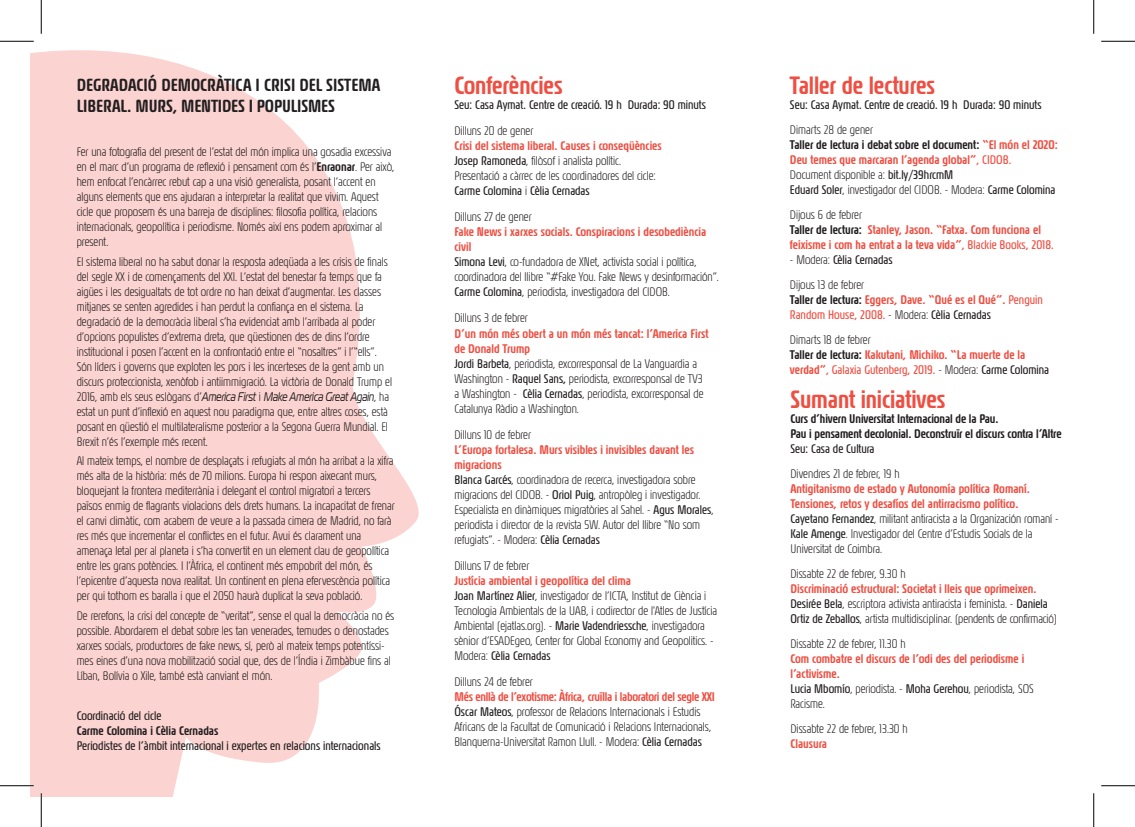
<style>
.page{position:relative;width:1135px;height:827px;background:#fff}
.page>*{position:absolute;margin:0;border:0;box-sizing:border-box;transform-origin:0 0}
.t1{font:500 25px "Magistral Extra Cond";letter-spacing:-.005em;color:#ef4f42}
.t2{font:500 17.5px/21px "Magistral Extra Cond";color:#231f20}
.t3{font:300 12.5px/15px "Magistral Extra Cond";color:#231f20}
.t4{font:500 12.5px/15px "Magistral Extra Cond";color:#ef4f42}
.t5{font:12.5px "Magistral Extra Cond";color:#231f20}
.t6{font:500 12.5px/15px "Magistral Extra Cond";letter-spacing:-.01em;color:#231f20}
.t7{font:italic 12.5px "Magistral";color:#231f20;scale:.75 1}
.s1{font-weight:500}
.s2{font-family:"Magistral Extra Cond";font-weight:300;font-style:normal}
.s3{font-weight:500;color:#ef4f42}
.s4{font-weight:400}
.s5{font-weight:400;color:#ef4f42}
.s6{font-weight:300;color:#231f20}
.s7{color:#231f20}
.s8{font-weight:400;color:#231f20}
</style>
<div class="page">
<svg style="left:31px;top:50px;width:388px;height:746px;fill:#fbd3d0"></svg>
<hr style="left:40px;top:793px;width:2px;height:34px;background:#fff">
<hr style="left:0;top:41px;width:34px;height:1px;background:#000">
<hr style="left:1101px;top:41px;width:34px;height:1px;background:#000">
<hr style="left:0;top:785px;width:34px;height:1px;background:#000">
<hr style="left:1101px;top:785px;width:34px;height:1px;background:#000">
<hr style="left:41px;top:0;width:1px;height:34px;background:#000">
<hr style="left:41px;top:793px;width:1px;height:34px;background:#000">
<hr style="left:1093px;top:0;width:1px;height:34px;background:#000">
<hr style="left:1093px;top:793px;width:1px;height:34px;background:#000">
<h2 class="t2" style="left:77px;top:74px;width:305px">DEGRADACIÓ DEMOCRÀTICA I CRISI DEL SISTEMA<br>LIBERAL. MURS, MENTIDES I POPULISMES</h2>
<p class="t3" style="left:77px;top:144px;width:319px">Fer una fotografia del present de l’estat del món implica una gosadia excessiva en el marc d’un programa de reflexió i pensament com és l’<span class="s1">Enraonar</span>. Per això, hem enfocat l’encàrrec rebut cap a una visió generalista, posant l’accent en alguns elements que ens ajudaran a interpretar la realitat que vivim. Aquest cicle que proposem és una barreja de disciplines: filosofia política, relacions internacionals, geopolítica i periodisme. Només així ens podem aproximar al present.</p>
<p class="t3" style="left:77px;top:254px;width:317px">El sistema liberal no ha sabut donar la resposta adeqüada a les crisis de finals del segle XX i de començaments del XXI. L’estat del benestar fa temps que fa aigües i les desigualtats de tot ordre no han deixat d’augmentar. Les classes mitjanes se senten agredides i han perdut la confiança en el sistema. La degradació de la democràcia liberal s’ha evidenciat amb l’arribada al poder d’opcions populistes d’extrema dreta, que qüestionen des de dins l’ordre institucional i posen l’accent en la confrontació entre el “nosaltres” i l’“ells”.<br>Són líders i governs que exploten les pors i les incerteses de la gent amb un discurs proteccionista, xenòfob i antiimmigració. La victòria de Donald Trump el</p>
<p class="t7" style="left:77px;top:389px;width:418px"><span class="s2">2016, amb els seus eslògans d’</span>America First <span class="s2">i</span> Make America Great Again<span class="s2">, ha</span></p>
<p class="t3" style="left:77px;top:404px;width:313px;text-align:justify">estat un punt d’inflexió en aquest nou paradigma que, entre altres coses, està posant en qüestió el multilateralisme posterior a la Segona Guerra Mundial. El Brexit n’és l’exemple més recent.</p>
<p class="t3" style="left:77px;top:453px;width:319px">Al mateix temps, el nombre de desplaçats i refugiats al món ha arribat a la xifra més alta de la història: més de 70 milions. Europa hi respon aixecant murs, bloquejant la frontera mediterrània i delegant el control migratori a tercers països enmig de flagrants violacions dels drets humans. La incapacitat de frenar el canvi climàtic, com acabem de veure a la passada cimera de Madrid, no farà res més que incrementar el conflictes en el futur. Avui és clarament una amenaça letal per al planeta i s’ha convertit en un element clau de geopolítica entre les grans potències. I l’Àfrica, el continent més empobrit del món, és l’epicentre d’aquesta nova realitat. Un continent en plena efervescència política per qui tothom es baralla i que el 2050 haurà duplicat la seva població.</p>
<p class="t3" style="left:77px;top:608px;width:319px">De rerefons, la crisi del concepte de “veritat”, sense el qual la democràcia no és possible. Abordarem el debat sobre les tan venerades, temudes o denostades xarxes socials, productores de fake news, sí, però al mateix temps potentíssi&shy;mes eines d’una nova mobilització social que, des de l’Índia i Zimbàbue fins al Líban, Bolívia o Xile, també està canviant el món.</p>
<p class="t5" style="left:77px;top:708px;width:86px">Coordinació del cicle</p>
<p class="t6" style="left:77px;top:723px;width:143px">Carme Colomina i Cèlia Cernadas</p>
<p class="t5" style="left:77px;top:738px;width:305px">Periodistes de l’àmbit internacional i expertes en relacions internacionals</p>
<h1 class="t1" style="left:454px;top:70px;width:110px">Conferències</h1>
<p class="t5" style="left:454px;top:97px;width:253px">Seu: Casa Aymat. Centre de creació. 19 h Durada: 90 minuts</p>
<p class="t3" style="left:454px;top:123px;width:80px">Dilluns 20 de gener</p>
<p class="t3" style="left:454px;top:138px;width:209px"><span class="s3">Crisi del sistema liberal. Causes i conseqüències </span><span class="s4">Josep Ramoneda</span>, filòsof i analista polític.<br>Presentació a càrrec de les coordinadores del cicle:<br><span class="s4">Carme Colomina</span> i <span class="s4">Cèlia Cernadas</span></p>
<p class="t3" style="left:454px;top:209px;width:79px">Dilluns 27 de gener</p>
<p class="t3" style="left:454px;top:224px;width:266px"><span class="s3">Fake News i xarxes socials. Conspiracions i desobediència civil<br></span><span class="s4">Simona Levi</span>, co-fundadora de XNet, activista social i política, coordinadora del llibre “#Fake You. Fake News y desinformación”.<br><span class="s4">Carme Colomina</span>, periodista, investigadora del CIDOB.</p>
<p class="t3" style="left:454px;top:310px;width:75px">Dilluns 3 de febrer</p>
<p class="t3" style="left:454px;top:325px;width:255px"><span class="s3">D’un món més obert a un món més tancat: l’America First de Donald Trump<br></span><span class="s4">Jordi Barbeta</span>, periodista, excorresponsal de La Vanguardia a Washington - <span class="s4">Raquel Sans,</span> periodista, excorresponsal de TV3 a Washington - <span class="s4">Cèlia Cernadas</span>, periodista, excorresponsal de Catalunya Ràdio a Washington.</p>
<p class="t3" style="left:454px;top:426px;width:78px">Dilluns 10 de febrer</p>
<p class="t3" style="left:454px;top:441px;width:261px"><span class="s3">L’Europa fortalesa. Murs visibles i invisibles davant les migracions<br></span><span class="s4">Blanca Garcés</span>, coordinadora de recerca, investigadora sobre migracions del CIDOB. - <span class="s4">Oriol Puig</span>, antropòleg i investigador.<br>Especialista en dinàmiques migratòries al Sahel. - <span class="s4">Agus Morales</span>, periodista i director de la revista 5W. Autor del llibre “No som refugiats”. - Modera: <span class="s4">Cèlia Cernadas</span></p>
<p class="t3" style="left:454px;top:558px;width:76px">Dilluns 17 de febrer</p>
<p class="t3" style="left:454px;top:573px;width:264px"><span class="s3">Justícia ambiental i geopolítica del clima<br></span><span class="s4">Joan Martínez Alier</span>, investigador de l’ICTA, Institut de Ciència i Tecnologia Ambientals de la UAB, i codirector de l'Atles de Justícia Ambiental (ejatlas.org). - <span class="s4">Marie Vadendriessche</span>, investigadora sènior d’ESADEgeo, Center for Global Economy and Geopolitics. - Modera: <span class="s4">Cèlia Cernadas</span></p>
<p class="t3" style="left:454px;top:674px;width:80px">Dilluns 24 de febrer</p>
<p class="t3" style="left:454px;top:689px;width:262px"><span class="s3">Més enllà de l’exotisme: Àfrica, cruïlla i laboratori del segle XXI </span><span class="s4">Óscar Mateos</span>, professor de Relacions Internacionals i Estudis Africans de la Facultat de Comunicació i Relacions Internacionals, Blanquerna-Universitat Ramon Llull. - Modera: <span class="s4">Cèlia Cernadas</span></p>
<h1 class="t1" style="left:790px;top:70px;width:147px">Taller de lectures</h1>
<p class="t5" style="left:790px;top:97px;width:253px">Seu: Casa Aymat. Centre de creació. 19 h Durada: 90 minuts</p>
<p class="t3" style="left:790px;top:121px;width:269px">Dimarts 28 de gener<br><span class="s1">Taller de lectura i debat sobre el document:</span> <span class="s3">“El món el 2020:<br>Deu temes que marcaran l’agenda global”</span><span class="s5">, CIDOB.<br></span>Document disponible a: <span class="s4">bit.ly/39hrcmM<br>Eduard Soler</span>, investigador del CIDOB. - Modera: <span class="s4">Carme Colomina</span></p>
<p class="t4" style="left:790px;top:207px;width:265px"><span class="s6">Dijous 6 de febrer<br></span><span class="s7">Taller de lectura:</span> Stanley, Jason. “Fatxa. Com funciona el feixisme i com ha entrat a la teva vida”<span class="s4">, Blackie Books, 2018.</span></p>
<p class="t3" style="left:790px;top:246px;width:104px;line-height:25px">- Modera: <span class="s4">Cèlia Cernadas<br></span>Dijous 13 de febrer</p>
<p class="t4" style="left:790px;top:292px;width:254px"><span class="s7">Taller de lectura:</span> Eggers, Dave. “Qué es el Qué”. <span class="s4">Penguin<br>Random House, 2008.</span> <span class="s6">- Modera:</span> <span class="s8">Cèlia Cernadas</span></p>
<p class="t4" style="left:790px;top:332px;width:261px"><span class="s6">Dimarts 18 de febrer<br></span><span class="s7">Taller de lectura:</span> Kakutani, Michiko. “La muerte de la verdad”<span class="s4">, Galaxia Gutenberg, 2019.</span> <span class="s6">- Modera:</span> <span class="s8">Carme Colomina</span></p>
<h1 class="t1" style="left:790px;top:384px;width:156px">Sumant iniciatives</h1>
<p class="t6" style="left:790px;top:411px;width:273px">Curs d’hivern Universitat Internacional de la Pau.<br>Pau i pensament decolonial. Deconstruïr el discurs contra l’Altre</p>
<p class="t5" style="left:790px;top:441px;width:86px">Seu: Casa de Cultura</p>
<p class="t3" style="left:790px;top:465px;width:111px">Divendres 21 de febrer, 19 h</p>
<p class="t3" style="left:790px;top:480px;width:270px"><span class="s3">Antigitanismo de estado y Autonomía política Romaní.<br>Tensiones, retos y desafíos del antirracismo político.<br></span><span class="s4">Cayetano Fernandez</span>, militant antiracista a la Organización romaní - <span class="s4">Kale Amenge</span>. Investigador del Centre d’Estudis Socials de la Universitat de Coimbra.</p>
<p class="t3" style="left:790px;top:565px;width:117px">Dissabte 22 de febrer, 9.30 h</p>
<p class="t3" style="left:790px;top:580px;width:268px"><span class="s3">Discriminació estructural: Societat i lleis que oprimeixen.<br></span><span class="s4">Desirée Bela</span>, escriptora activista antiracista i feminista. - <span class="s4">Daniela<br>Ortiz de Zeballos</span>, artista multidisciplinar. (pendents de confirmació)</p>
<p class="t3" style="left:790px;top:635px;width:117px">Dissabte 22 de febrer, 11.30 h</p>
<p class="t4" style="left:790px;top:651px;width:245px">Com combatre el discurs de l’odi des del periodisme i l’activisme.<br><span class="s8">Lucia Mbomío</span><span class="s6">, periodista. -</span> <span class="s8">Moha Gerehou</span><span class="s6">, periodista, SOS Racisme.</span></p>
<p class="t3" style="left:790px;top:720px;width:119px">Dissabte 22 de febrer, 13.30 h</p>
<p class="t4" style="left:790px;top:736px;width:38px">Clausura</p>
</div>
